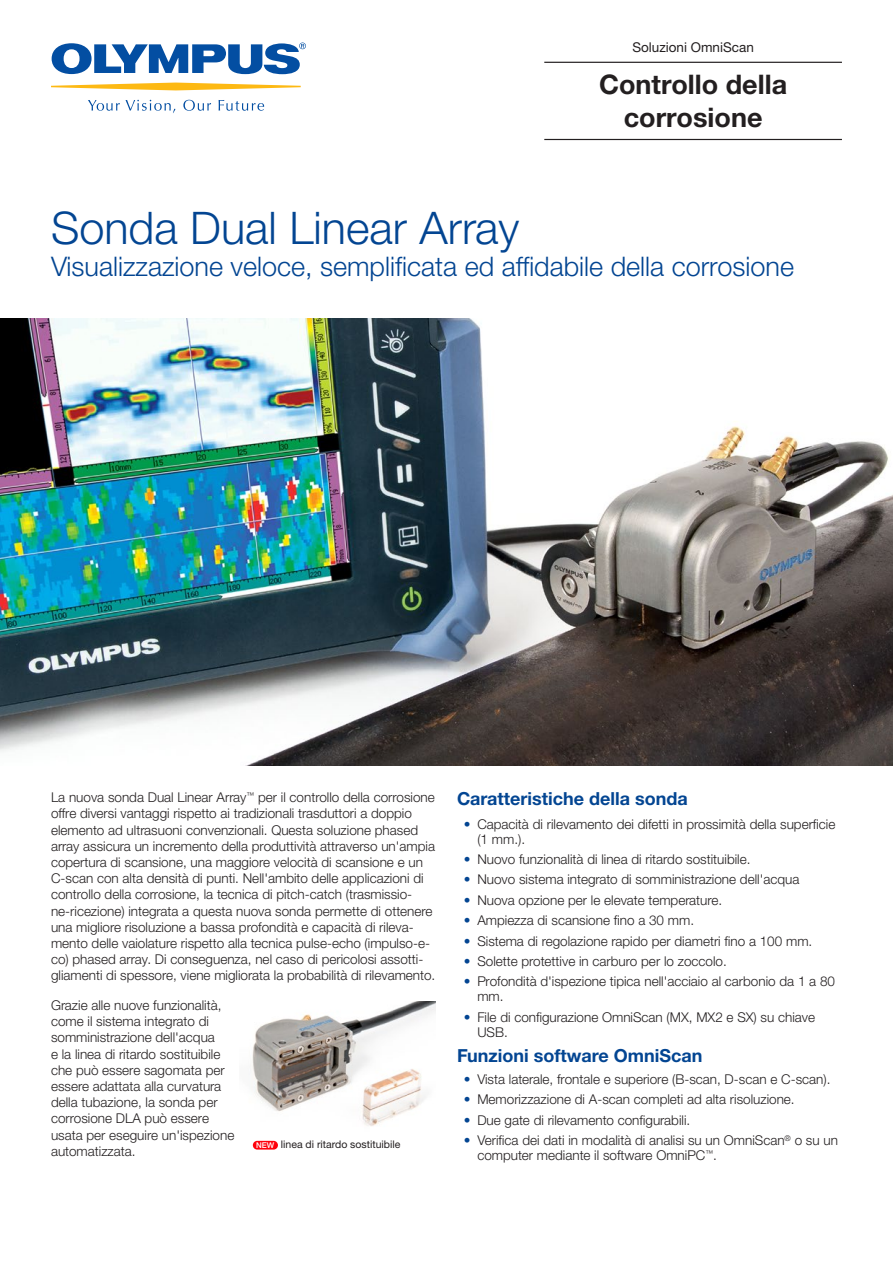
<style>
.page{position:relative;width:893px;height:1263px;background:#fff}
.page>*{position:absolute;margin:0;border:0;box-sizing:border-box;transform-origin:0 0}
.Cover_Title_1{font:300 45px "Helvetica Neue LTW1 G";color:#034592}
.Title_1{font:300 27px "Helvetica Neue LTW1 G";color:#034592}
.Title_0{font:700 27px/32.4px "Helvetica Neue LTW1 G";color:#231f20;text-align:center}
.Title_2{font:700 18px "Helvetica Neue LTW1 G";color:#034592}
.Text{font:300 13.5px/16.2px "Helvetica Neue LTW1 G";color:#231f20}
.Title_00{font:13.5px "Helvetica Neue LTW1 G";color:#231f20}
.t1{font:10.5px "Helvetica Neue LTW1 G";color:#231f20}
.t2{font:500 7.95px "Helvetica Neue";color:#fff}
.s1{color:#034592}
</style>
<div class="page">
<svg style="left:51px;top:83px;width:250px;height:7px"></svg>
<svg style="left:88px;top:100px;width:87px;height:13px"></svg>
<svg style="left:183px;top:100px;width:28px;height:11px"></svg>
<svg style="left:219px;top:100px;width:45px;height:11px"></svg>
<svg style="left:52px;top:43px;width:254px;height:31px"></svg>
<img style="left:0;top:319px;width:893px;height:446px">
<img style="left:250px;top:1001px;width:185px;height:125px">
<div style="left:253px;top:1141px;width:25px;height:8px;background:#ff010b;border-radius:4px"></div>
<hr style="left:544px;top:62px;width:298px;height:1px;background:#231f20">
<hr style="left:544px;top:139px;width:298px;height:1px;background:#231f20">
<p class="Title_00" style="left:632px;top:39px;width:123px">Soluzioni OmniScan</p>
<p class="Title_0" style="left:599px;top:68px;width:190px">Controllo della corrosione</p>
<p class="Cover_Title_1" style="left:51px;top:200px;width:470px">Sonda Dual Linear Array</p>
<p class="Title_1" style="left:51px;top:250px;width:744px">Visualizzazione veloce, semplificata ed affidabile della corrosione</p>
<p class="Text" style="left:51px;top:789px;width:386px">La nuova sonda Dual Linear Array<sup>™</sup> per il controllo della corrosione offre diversi vantaggi rispetto ai tradizionali trasduttori a doppio elemento ad ultrasuoni convenzionali. Questa soluzione phased array assicura un incremento della produttività attraverso un'ampia copertura di scansione, una maggiore velocità di scansione e un C-scan con alta densità di punti. Nell'ambito delle applicazioni di controllo della corrosione, la tecnica di pitch-catch (trasmissio&shy;ne-ricezione) integrata a questa nuova sonda permette di ottenere una migliore risoluzione a bassa profondità e capacità di rileva&shy;mento delle vaiolature rispetto alla tecnica pulse-echo (impulso-e&shy;co) phased array. Di conseguenza, nel caso di pericolosi assotti&shy;gliamenti di spessore, viene migliorata la probabilità di rilevamento.</p>
<p class="Text" style="left:51px;top:997px;width:185px">Grazie alle nuove funzionalità, come il sistema integrato di somministrazione dell'acqua<br>e la linea di ritardo sostituibile che può essere sagomata per essere adattata alla curvatura della tubazione, la sonda per corrosione DLA può essere usata per eseguire un'ispezione automatizzata.</p>
<p class="t2" style="left:256px;top:1139px;width:20px">NEW</p>
<p class="t1" style="left:281px;top:1138px;width:121px">linea di ritardo sostituibile</p>
<p class="Title_2" style="left:457px;top:788px;width:232px">Caratteristiche della sonda</p>
<p class="Text" style="left:477px;top:816px;width:360px;line-height:15px;text-indent:-14px"><span class="s1">•</span> Capacità di rilevamento dei difetti in prossimità della superficie (1 mm.).</p>
<p class="Text" style="left:464px;top:851px;width:288px"><span class="s1">•</span> Nuovo funzionalità di linea di ritardo sostituibile.</p>
<p class="Text" style="left:464px;top:871px;width:337px"><span class="s1">•</span> Nuovo sistema integrato di somministrazione dell'acqua</p>
<p class="Text" style="left:464px;top:892px;width:260px"><span class="s1">•</span> Nuova opzione per le elevate temperature.</p>
<p class="Text" style="left:464px;top:912px;width:232px"><span class="s1">•</span> Ampiezza di scansione fino a 30 mm.</p>
<p class="Text" style="left:464px;top:933px;width:350px"><span class="s1">•</span> Sistema di regolazione rapido per diametri fino a 100 mm.</p>
<p class="Text" style="left:464px;top:953px;width:264px"><span class="s1">•</span> Solette protettive in carburo per lo zoccolo.</p>
<p class="Text" style="left:477px;top:974px;width:359px;line-height:15px;text-indent:-14px"><span class="s1">•</span> Profondità d'ispezione tipica nell'acciaio al carbonio da 1 a 80 mm.</p>
<p class="Text" style="left:477px;top:1009px;width:339px;line-height:15px;text-indent:-14px"><span class="s1">•</span> File di configurazione OmniScan (MX, MX2 e SX) su chiave<br>USB.</p>
<p class="Title_2" style="left:457px;top:1045px;width:247px">Funzioni software OmniScan</p>
<p class="Text" style="left:464px;top:1071px;width:368px"><span class="s1">•</span> Vista laterale, frontale e superiore (B-scan, D-scan e C-scan).</p>
<p class="Text" style="left:464px;top:1091px;width:332px"><span class="s1">•</span> Memorizzazione di A-scan completi ad alta risoluzione.</p>
<p class="Text" style="left:464px;top:1112px;width:228px"><span class="s1">•</span> Due gate di rilevamento configurabili.</p>
<p class="Text" style="left:477px;top:1133px;width:362px;line-height:15px;text-indent:-14px"><span class="s1">•</span> Verifica dei dati in modalità di analisi su un OmniScan<sup>®</sup> o su un computer mediante il software OmniPC<sup>™</sup>.</p>
</div>
